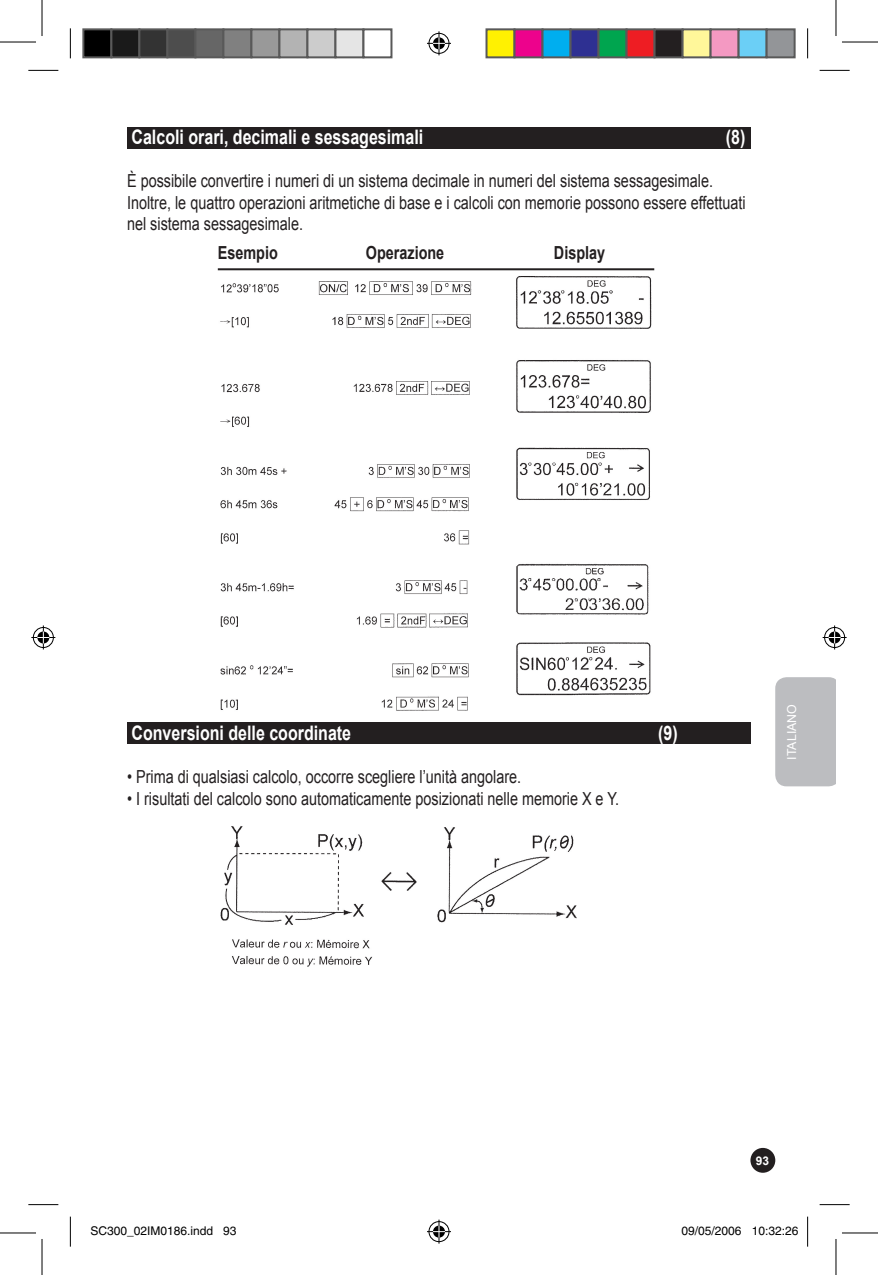
<style>
.page{position:relative;width:878px;height:1275px;background:#fff}
.page>*{position:absolute;margin:0;border:0;box-sizing:border-box;transform-origin:0 0}
.t1{font:700 20px "Arial";color:#fff;scale:.8 1}
.t2{font:18px/21.6px "Arial";color:#231f20;scale:.8 1}
.t3{font:700 18px "Arial";color:#231f20;scale:.8 1}
.t4{font:12.4px "VU Arial";color:#fff}
.t5{font:12px "Helvetica";color:#000}
.t6{font:700 12px "Arial";color:#fff}
</style>
<div class="page">
<div style="left:750px;top:1148px;width:25px;height:24px;background:#231f20;border-radius:50%"></div>
<div style="left:127px;top:127px;width:624px;height:22px;background:#231f20"></div>
<img style="left:220px;top:276px;width:432px;height:435px">
<hr style="left:218px;top:268px;width:436px;height:2px;background:#231f20">
<div style="left:127px;top:722px;width:624px;height:22px;background:#231f20"></div>
<img style="left:220px;top:826px;width:357px;height:141px">
<div style="left:775px;top:677px;width:61px;height:109px;background:#bcbdc0"></div>
<hr style="left:28px;top:70px;width:30px;height:1px;background:#000">
<hr style="left:819px;top:70px;width:30px;height:1px;background:#000">
<hr style="left:28px;top:1204px;width:30px;height:1px;background:#000">
<hr style="left:819px;top:1204px;width:30px;height:1px;background:#000">
<hr style="left:70px;top:28px;width:1px;height:30px;background:#000">
<hr style="left:70px;top:1216px;width:1px;height:30px;background:#000">
<hr style="left:807px;top:28px;width:1px;height:30px;background:#000">
<hr style="left:807px;top:1216px;width:1px;height:30px;background:#000">
<hr style="left:0;top:42px;width:36px;height:1px;background:#000">
<hr style="left:842px;top:42px;width:36px;height:1px;background:#000">
<hr style="left:0;top:1232px;width:36px;height:1px;background:#000">
<hr style="left:842px;top:1232px;width:36px;height:1px;background:#000">
<hr style="left:42px;top:0;width:1px;height:36px;background:#000">
<hr style="left:42px;top:1239px;width:1px;height:36px;background:#000">
<hr style="left:835px;top:0;width:1px;height:36px;background:#000">
<hr style="left:835px;top:1239px;width:1px;height:36px;background:#000">
<svg style="left:427px;top:31px;width:24px;height:24px"></svg>
<svg style="left:427px;top:1219px;width:24px;height:24px"></svg>
<svg style="left:31px;top:625px;width:24px;height:24px"></svg>
<svg style="left:822px;top:625px;width:24px;height:24px"></svg>
<div style="left:83px;top:29px;width:28px;height:28px;background:#000"></div>
<div style="left:82px;top:28px;width:30px;height:30px;border:2px solid #595959"></div>
<div style="left:111px;top:29px;width:28px;height:28px;background:#1a1a1a"></div>
<div style="left:110px;top:28px;width:30px;height:30px;border:2px solid #595959"></div>
<div style="left:139px;top:29px;width:28px;height:28px;background:#333"></div>
<div style="left:138px;top:28px;width:30px;height:30px;border:2px solid #595959"></div>
<div style="left:167px;top:29px;width:28px;height:28px;background:#4d4d4d"></div>
<div style="left:166px;top:28px;width:30px;height:30px;border:2px solid #595959"></div>
<div style="left:195px;top:29px;width:28px;height:28px;background:#666"></div>
<div style="left:194px;top:28px;width:30px;height:30px;border:2px solid #595959"></div>
<div style="left:223px;top:29px;width:28px;height:28px;background:#808080"></div>
<div style="left:222px;top:28px;width:30px;height:30px;border:2px solid #595959"></div>
<div style="left:251px;top:29px;width:28px;height:28px;background:#999"></div>
<div style="left:250px;top:28px;width:30px;height:30px;border:2px solid #595959"></div>
<div style="left:279px;top:29px;width:28px;height:28px;background:#b3b3b3"></div>
<div style="left:278px;top:28px;width:30px;height:30px;border:2px solid #595959"></div>
<div style="left:307px;top:29px;width:28px;height:28px;background:#ccc"></div>
<div style="left:306px;top:28px;width:30px;height:30px;border:2px solid #595959"></div>
<div style="left:335px;top:29px;width:28px;height:28px;background:#e5e5e5"></div>
<div style="left:334px;top:28px;width:30px;height:30px;border:2px solid #595959"></div>
<div style="left:362px;top:28px;width:30px;height:30px;border:2px solid #595959"></div>
<div style="left:486px;top:29px;width:28px;height:28px;background:#fff101"></div>
<div style="left:485px;top:28px;width:30px;height:30px;border:2px solid #595959"></div>
<div style="left:514px;top:29px;width:28px;height:28px;background:#ed028c"></div>
<div style="left:513px;top:28px;width:30px;height:30px;border:2px solid #595959"></div>
<div style="left:542px;top:29px;width:28px;height:28px;background:#00aeef"></div>
<div style="left:541px;top:28px;width:30px;height:30px;border:2px solid #595959"></div>
<div style="left:570px;top:29px;width:28px;height:28px;background:#2e3092"></div>
<div style="left:569px;top:28px;width:30px;height:30px;border:2px solid #595959"></div>
<div style="left:598px;top:29px;width:28px;height:28px;background:#00a54f"></div>
<div style="left:597px;top:28px;width:30px;height:30px;border:2px solid #595959"></div>
<div style="left:626px;top:29px;width:28px;height:28px;background:#ee1d23"></div>
<div style="left:625px;top:28px;width:30px;height:30px;border:2px solid #595959"></div>
<div style="left:654px;top:29px;width:28px;height:28px;background:#231f20"></div>
<div style="left:653px;top:28px;width:30px;height:30px;border:2px solid #595959"></div>
<div style="left:682px;top:29px;width:28px;height:28px;background:#fff79a"></div>
<div style="left:681px;top:28px;width:30px;height:30px;border:2px solid #595959"></div>
<div style="left:710px;top:29px;width:28px;height:28px;background:#f499c2"></div>
<div style="left:709px;top:28px;width:30px;height:30px;border:2px solid #595959"></div>
<div style="left:738px;top:29px;width:28px;height:28px;background:#6bcff6"></div>
<div style="left:737px;top:28px;width:30px;height:30px;border:2px solid #595959"></div>
<div style="left:766px;top:29px;width:28px;height:28px;background:#939598"></div>
<div style="left:765px;top:28px;width:30px;height:30px;border:2px solid #595959"></div>
<div style="left:681px;top:1225px;width:7px;height:10px;border:1px solid #fff;border-radius:50%"></div>
<svg style="left:683px;top:1225px;width:5px;height:10px"></svg>
<div style="left:721px;top:1225px;width:7px;height:10px;border:1px solid #fff;border-radius:50%"></div>
<div style="left:729px;top:1226px;width:5px;height:8px;border:1px solid #fff;border-radius:50%"></div>
<div style="left:728px;top:1225px;width:7px;height:10px;border:1px solid #fff;border-radius:50%"></div>
<div style="left:759px;top:1226px;width:5px;height:8px;border:1px solid #fff;border-radius:50%"></div>
<div style="left:758px;top:1225px;width:7px;height:10px;border:1px solid #fff;border-radius:50%"></div>
<p class="t1" style="left:131px;top:126px;width:366px">Calcoli orari, decimali e sessagesimali</p>
<p class="t1" style="left:726px;top:126px;width:26px">(8)</p>
<p class="t2" style="left:127px;top:170px;width:775px">È possibile convertire i numeri di un sistema decimale in numeri del sistema sessagesimale.<br>Inoltre, le quattro operazioni aritmetiche di base e i calcoli con memorie possono essere effettuati nel sistema sessagesimale.</p>
<p class="t3" style="left:218px;top:243px;width:77px">Esempio</p>
<p class="t3" style="left:366px;top:243px;width:100px">Operazione</p>
<p class="t3" style="left:554px;top:243px;width:66px">Display</p>
<p class="t1" style="left:131px;top:721px;width:276px">Conversioni delle coordinate</p>
<p class="t1" style="left:658px;top:721px;width:26px">(9)</p>
<p class="t2" style="left:127px;top:766px;width:494px">• Prima di qualsiasi calcolo, occorre scegliere l’unità angolare.</p>
<p class="t2" style="left:127px;top:787px;width:616px">• I risultati del calcolo sono automaticamente posizionati nelle memorie X e Y.</p>
<p class="t4" style="left:783px;top:759px;width:57px;rotate:-90deg">ITALIANO</p>
<p class="t6" style="left:756px;top:1153px;width:15px">93</p>
<p class="t5" style="left:90px;top:1223px;width:148px">SC300_02IM0186.indd 93</p>
<p class="t5" style="left:681px;top:1223px;width:118px">09/05/2006 10:32:26</p>
</div>
